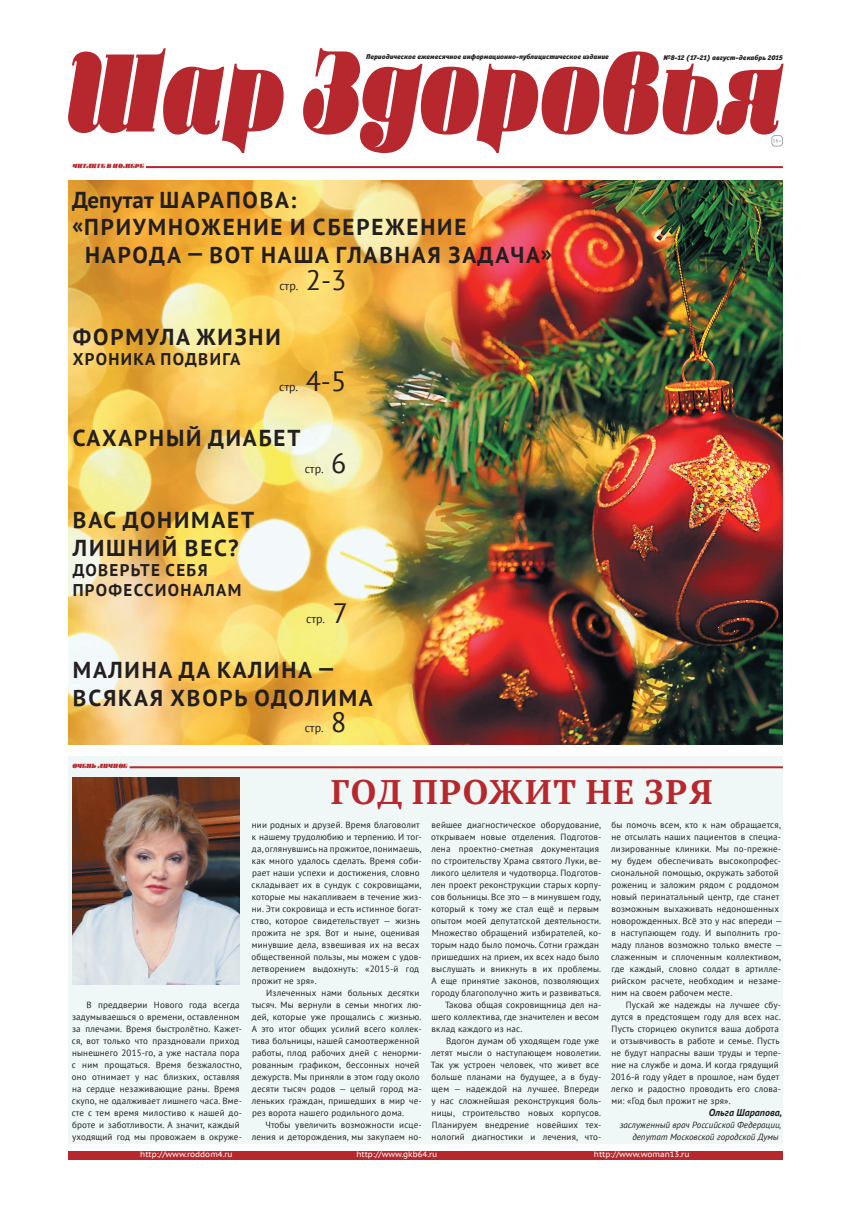
<style>
.page{position:relative;width:851px;height:1208px;background:#fff}
.page>*{position:absolute;margin:0;border:0;box-sizing:border-box;transform-origin:0 0}
.t1{font:700 34px "PT Serif";letter-spacing:.05em;color:#b7282e}
.t2{font:28px "PT Sans";color:#231f20}
.t3{font:700 23px/27.6px "PT Sans";letter-spacing:.08em;color:#231f20}
.t4{font:700 23px "PT Sans";letter-spacing:.02em;color:#231f20}
.t5{font:700 17px/20.4px "PT Sans";letter-spacing:.08em;color:#231f20}
.t6{font:12px "PT Sans";letter-spacing:-.01em;color:#231f20}
.t7{font:italic 700 10px "PT Sans";color:#231f20}
.t8{font:9px/12px "PT Sans";letter-spacing:.02em;color:#231f20}
.t9{font:italic 9px/12px "PT Sans";color:#231f20;text-align:right}
.t10{font:8px "PT Sans Caption";color:#fff}
.t11{font:italic 7px "Officina Sans Black C";color:#231f20}
.t12{font:7px "Ka Callista";color:#b7282e}
</style>
<div class="page">
<div style="left:68px;top:1151px;width:714px;height:8px;background:#b7282e"></div>
<img style="left:68px;top:180px;width:714px;height:564px">
<div style="left:68px;top:756px;width:714px;height:387px;background:#eff8f6"></div>
<hr style="left:130px;top:766px;width:652px;height:2px;background:#b7282e">
<hr style="left:146px;top:166px;width:636px;height:2px;background:#b7282e">
<svg style="left:68px;top:48px;width:215px;height:105px"></svg>
<svg style="left:303px;top:48px;width:480px;height:105px"></svg>
<img style="left:72px;top:777px;width:168px;height:207px">
<p class="t12" style="left:72px;top:162px;width:73px">ЧИТАЙТЕ В НОМЕРЕ</p>
<p class="t11" style="left:366px;top:53px;width:244px">Периодическое ежемесячное информационно-публицистическое издание</p>
<p class="t11" style="left:663px;top:53px;width:121px">№8-12 (17-21) август-декабрь 2015</p>
<h3 class="t4" style="left:72px;top:184px;width:226px">Депутат ШАРАПОВА:</h3>
<h3 class="t3" style="left:72px;top:213px;width:396px">«ПРИУМНОЖЕНИЕ И СБЕРЕЖЕНИЕ</h3>
<h3 class="t3" style="left:85px;top:241px;width:468px">НАРОДА — ВОТ НАША ГЛАВНАЯ ЗАДАЧА»</h3>
<h3 class="t6" style="left:279px;top:278px;width:20px">стр.</h3>
<h2 class="t2" style="left:306px;top:262px;width:42px">2-3</h2>
<h3 class="t3" style="left:73px;top:322px;width:209px">ФОРМУЛА ЖИЗНИ</h3>
<h3 class="t5" style="left:73px;top:348px;width:169px">ХРОНИКА ПОДВИГА</h3>
<h3 class="t6" style="left:279px;top:379px;width:20px">стр.</h3>
<h2 class="t2" style="left:305px;top:363px;width:42px">4-5</h2>
<h3 class="t3" style="left:73px;top:424px;width:229px">САХАРНЫЙ ДИАБЕТ</h3>
<h3 class="t6" style="left:305px;top:461px;width:20px">стр.</h3>
<h2 class="t2" style="left:331px;top:445px;width:17px">6</h2>
<h3 class="t3" style="left:73px;top:505px;width:183px">ВАС ДОНИМАЕТ<br>ЛИШНИЙ ВЕС?</h3>
<h3 class="t5" style="left:73px;top:559px;width:170px">ДОВЕРЬТЕ СЕБЯ<br>ПРОФЕССИОНАЛАМ</h3>
<h3 class="t6" style="left:306px;top:611px;width:20px">стр.</h3>
<h2 class="t2" style="left:332px;top:595px;width:17px">7</h2>
<h3 class="t3" style="left:73px;top:655px;width:301px">МАЛИНА ДА КАЛИНА —<br>ВСЯКАЯ ХВОРЬ ОДОЛИМА</h3>
<h3 class="t6" style="left:305px;top:720px;width:20px">стр.</h3>
<h2 class="t2" style="left:331px;top:704px;width:17px">8</h2>
<p class="t12" style="left:72px;top:762px;width:57px">ОЧЕНЬ ЛИЧНОЕ</p>
<p class="t8" style="left:72px;top:999px;width:172px;text-indent:15px">В преддверии Нового года всегда задумываешься о времени, оставленном за плечами. Время быстролётно. Кажет&shy;ся, вот только что праздновали приход нынешнего 2015‑го, а уже настала пора с ним прощаться. Время безжалостно, оно отнимает у нас близких, оставляя на сердце незаживающие раны. Время скупо, не одалживает лишнего часа. Вме&shy;сте с тем время милостиво к нашей до&shy;броте и заботливости. А значит, каждый уходящий год мы провожаем в окруже-</p>
<h1 class="t1" style="left:330px;top:770px;width:383px">ГОД ПРОЖИТ НЕ ЗРЯ</h1>
<p class="t8" style="left:251px;top:819px;width:172px">нии родных и друзей. Время благоволит к нашему трудолюбию и терпению. И тог&shy;да, оглянувшись на прожитое, понимаешь, как много удалось сделать. Время соби&shy;рает наши успехи и достижения, словно складывает их в сундук с сокровищами, которые мы накапливаем в течение жиз&shy;ни. Эти сокровища и есть истинное богат&shy;ство, которое свидетельствует — жизнь прожита не зря. Вот и ныне, оценивая минувшие дела, взвешивая их на весах общественной пользы, мы можем с удов&shy;летворением выдохнуть: «2015‑й год прожит не зря».</p>
<p class="t8" style="left:252px;top:987px;width:171px;text-indent:15px">Излеченных нами больных десятки тысяч. Мы вернули в семьи многих лю&shy;дей, которые уже прощались с жизнью.<br>А это итог общих усилий всего коллек&shy;тива больницы, нашей самоотверженной работы, плод рабочих дней с ненорми&shy;рованным графиком, бессонных ночей дежурств. Мы приняли в этом году около десяти тысяч родов — целый город ма&shy;леньких граждан, пришедших в мир че&shy;рез ворота нашего родильного дома.</p>
<p class="t8" style="left:252px;top:1119px;width:171px;text-align:right">Чтобы увеличить возможности исце&shy;ления и деторождения, мы закупаем но-</p>
<p class="t8" style="left:431px;top:819px;width:171px">вейшее диагностическое оборудование,</p>
<p class="t8" style="left:431px;top:831px;width:172px">открываем новые отделения. Подготов-</p>
<p class="t8" style="left:431px;top:843px;width:169px">лена проектно-сметная документация</p>
<p class="t8" style="left:431px;top:855px;width:171px">по строительству Храма святого Луки, ве-</p>
<p class="t8" style="left:431px;top:867px;width:171px">ликого целителя и чудотворца. Подготов-</p>
<p class="t8" style="left:431px;top:879px;width:171px">лен проект реконструкции старых корпу-</p>
<p class="t8" style="left:431px;top:891px;width:171px">сов больницы. Все это — в минувшем году,</p>
<p class="t8" style="left:431px;top:902px;width:169px">который к тому же стал ещё и первым</p>
<p class="t8" style="left:431px;top:914px;width:171px">опытом моей депутатской деятельности.</p>
<p class="t8" style="left:432px;top:926px;width:171px">Множество обращений избирателей, ко-</p>
<p class="t8" style="left:431px;top:938px;width:169px">торым надо было помочь. Сотни граждан</p>
<p class="t8" style="left:431px;top:950px;width:169px">пришедших на прием, их всех надо было</p>
<p class="t8" style="left:431px;top:962px;width:171px">выслушать и вникнуть в их проблемы.</p>
<p class="t8" style="left:431px;top:974px;width:169px">А еще принятие законов, позволяющих</p>
<p class="t8" style="left:431px;top:986px;width:171px">городу благополучно жить и развиваться.</p>
<p class="t8" style="left:445px;top:998px;width:158px">Такова общая сокровищница дел на-</p>
<p class="t8" style="left:431px;top:1010px;width:169px">шего коллектива, где значителен и весом</p>
<p class="t8" style="left:431px;top:1022px;width:92px">вклад каждого из нас.</p>
<p class="t8" style="left:446px;top:1034px;width:155px">Вдогон думам об уходящем годе уже</p>
<p class="t8" style="left:431px;top:1046px;width:171px">летят мысли о наступающем новолетии.</p>
<p class="t8" style="left:431px;top:1058px;width:170px">Так уж устроен человек, что живет все</p>
<p class="t8" style="left:431px;top:1070px;width:171px">больше планами на будущее, а в буду-</p>
<p class="t8" style="left:431px;top:1082px;width:169px">щем — надеждой на лучшее. Впереди</p>
<p class="t8" style="left:431px;top:1094px;width:171px">у нас сложнейшая реконструкция боль-</p>
<p class="t8" style="left:431px;top:1106px;width:171px">ницы, строительство новых корпусов.</p>
<p class="t8" style="left:432px;top:1118px;width:171px">Планируем внедрение новейших тех-</p>
<p class="t8" style="left:431px;top:1130px;width:171px">нологий диагностики и лечения, что-</p>
<p class="t8" style="left:611px;top:818px;width:173px">бы помочь всем, кто к нам обращается, не отсылать наших пациентов в специа&shy;лизированные клиники. Мы по‑прежне&shy;му будем обеспечивать высокопрофес&shy;сиональной помощью, окружать заботой рожениц и заложим рядом с роддомом новый перинатальный центр, где станет возможным выхаживать недоношенных новорожденных. Всё это у нас впереди — в наступающем году. И выполнить гро&shy;маду планов возможно только вместе — слаженным и сплоченным коллективом, где каждый, словно солдат в артилле&shy;рийском расчете, необходим и незаме&shy;ним на своем рабочем месте.</p>
<p class="t8" style="left:610px;top:998px;width:172px;text-indent:15px">Пускай же надежды на лучшее сбу&shy;дутся в предстоящем году для всех нас.<br>Пусть сторицею окупится ваша доброта и отзывчивость в работе и семье. Пусть не будут напрасны ваши труды и терпе&shy;ние на службе и дома. И когда грядущий 2016‑й году уйдет в прошлое, нам будет легко и радостно проводить его слова&shy;ми: «Год был прожит не зря».</p>
<p class="t7" style="left:708px;top:1106px;width:75px">Ольга Шарапова,</p>
<p class="t9" style="left:619px;top:1119px;width:163px">заслуженный врач Российской Федерации, депутат Московской городской Думы</p>
<p class="t10" style="left:140px;top:1149px;width:94px">http://www.roddom4.ru</p>
<p class="t10" style="left:356px;top:1149px;width:82px">http://www.gkb64.ru</p>
<p class="t10" style="left:593px;top:1149px;width:97px">http://www.woman13.ru</p>
</div>
